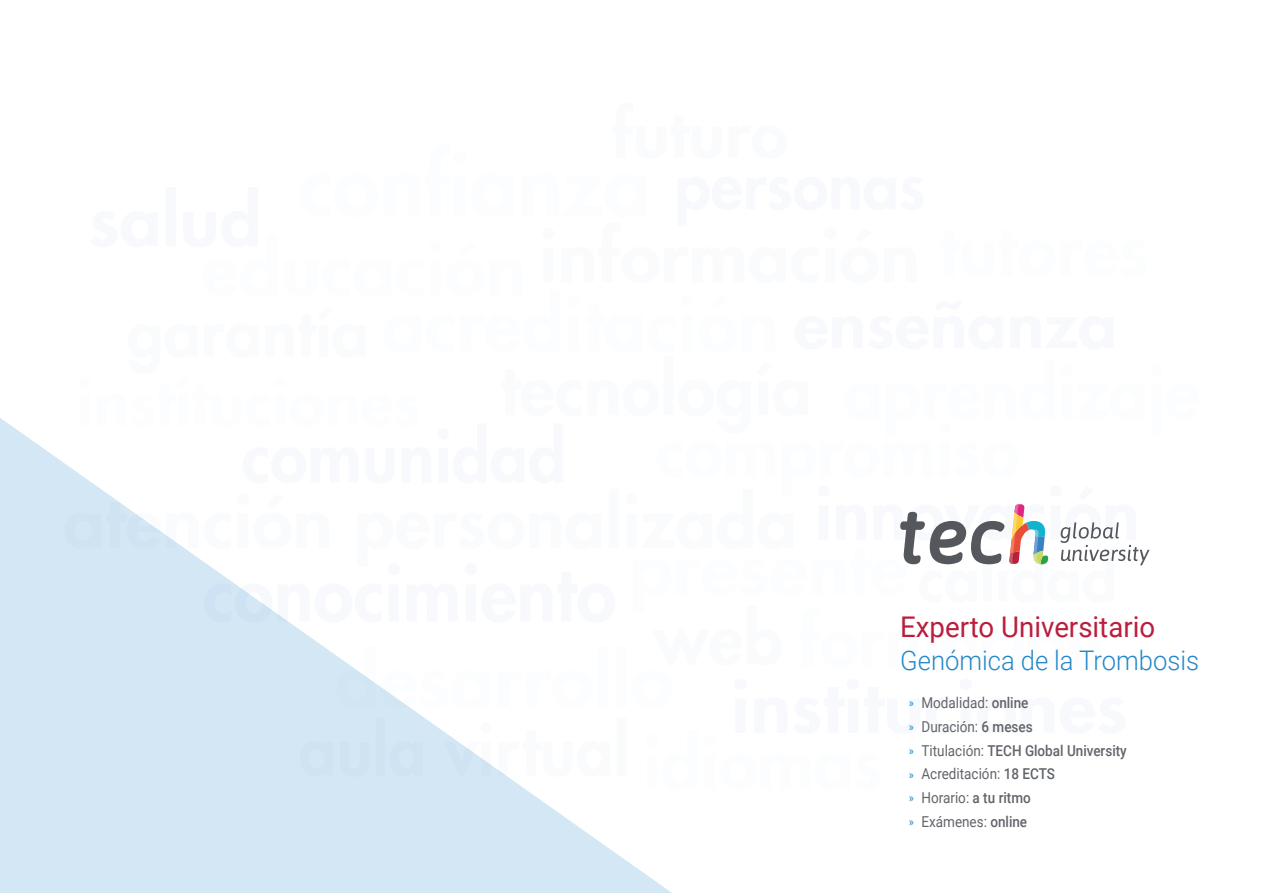
<style>
.page{position:relative;width:1263px;height:893px;background:#fff}
.page>*{position:absolute;margin:0;border:0;box-sizing:border-box;transform-origin:0 0}
.t1{font:28.5px "Roboto";color:#ba1e3c}
.t2{font:300 27px "Roboto";color:#2488c9;scale:.95 1}
.t3{font:15px/23.7px "Roboto";color:#61646a;scale:.9 1}
.s1{font-size:12px;color:#2488c9}
.s2{font-weight:500}
</style>
<div class="page">
<svg style="left:0;top:418px;width:672px;height:475px;background:#d8e9f5"></svg>
<svg style="left:64px;top:418px;width:1086px;height:372px"></svg>
<h1 class="t1" style="left:900px;top:607px;width:256px">Experto Universitario</h1>
<h2 class="t2" style="left:900px;top:641px;width:316px">Genómica de la Trombosis</h2>
<p class="t3" style="left:909px;top:690px;width:244px"><span class="s1">»</span> Modalidad: <span class="s2">online<br></span><span class="s1">»</span> Duración: <span class="s2">6 meses<br></span><span class="s1">»</span> Titulación: <span class="s2">TECH Global University </span><span class="s1">»</span> Acreditación: <span class="s2">18 ECTS<br></span><span class="s1">»</span> Horario: <span class="s2">a tu ritmo<br></span><span class="s1">»</span> Exámenes: <span class="s2">online</span></p>
</div>
